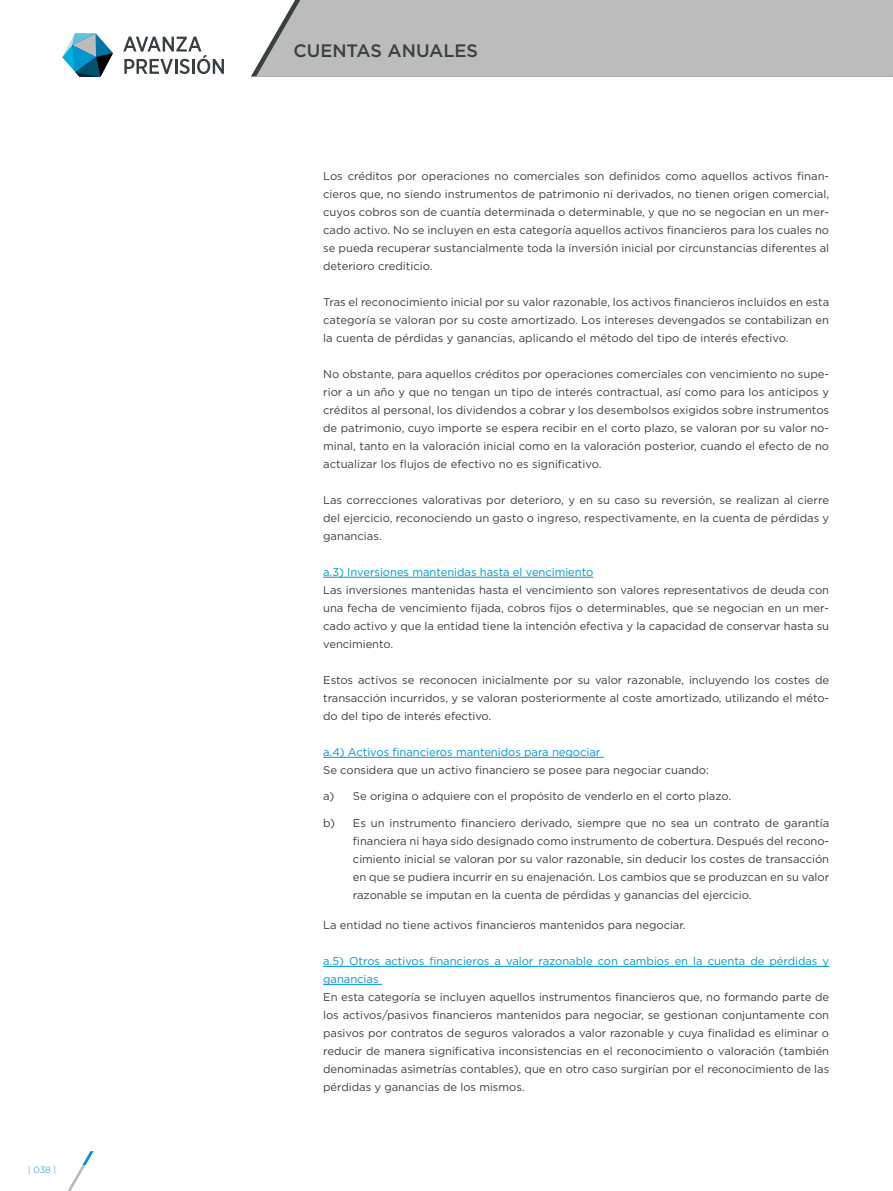
<style>
.page{position:relative;width:893px;height:1191px;background:#fff}
.page>*{position:absolute;margin:0;border:0;box-sizing:border-box;transform-origin:0 0}
.t1{font:500 18px "Gotham";color:#384044}
.t2{font:11.25px/18px "Gotham";letter-spacing:-.005em;color:#384044;text-align:justify}
.t3{font:11.25px/18px "Gotham";letter-spacing:-.005em;color:#0097cf}
.t4{font:300 9px "Gotham";color:#0097cf}
</style>
<div class="page">
<div style="left:256px;top:0;width:637px;height:77px;background:#bcbcbc"></div>
<svg style="left:123px;top:37px;width:101px;height:37px"></svg>
<svg style="left:62px;top:33px;width:51px;height:44px"></svg>
<svg style="left:67px;top:1151px;width:27px;height:40px"></svg>
<hr style="left:323px;top:577px;width:270px;height:1px;background:#0097cf">
<hr style="left:323px;top:757px;width:281px;height:1px;background:#0097cf">
<hr style="left:323px;top:966px;width:506px;height:1px;background:#0097cf">
<hr style="left:323px;top:984px;width:59px;height:1px;background:#0097cf">
<p class="t4" style="left:28px;top:1164px;width:30px">| 038 |</p>
<h1 class="t1" style="left:293px;top:39px;width:186px">CUENTAS ANUALES</h1>
<p class="t2" style="left:323px;top:166px;width:508px">Los créditos por operaciones no comerciales son definidos como aquellos activos finan&shy;cieros que, no siendo instrumentos de patrimonio ni derivados, no tienen origen comercial, cuyos cobros son de cuantía determinada o determinable, y que no se negocian en un mer&shy;cado activo. No se incluyen en esta categoría aquellos activos financieros para los cuales no se pueda recuperar sustancialmente toda la inversión inicial por circunstancias diferentes al deterioro crediticio.</p>
<p class="t2" style="left:323px;top:292px;width:508px">Tras el reconocimiento inicial por su valor razonable, los activos financieros incluidos en esta categoría se valoran por su coste amortizado. Los intereses devengados se contabilizan en la cuenta de pérdidas y ganancias, aplicando el método del tipo de interés efectivo.</p>
<p class="t2" style="left:323px;top:364px;width:508px">No obstante, para aquellos créditos por operaciones comerciales con vencimiento no supe&shy;rior a un año y que no tengan un tipo de interés contractual, así como para los anticipos y créditos al personal, los dividendos a cobrar y los desembolsos exigidos sobre instrumentos de patrimonio, cuyo importe se espera recibir en el corto plazo, se valoran por su valor no&shy;minal, tanto en la valoración inicial como en la valoración posterior, cuando el efecto de no actualizar los flujos de efectivo no es significativo.</p>
<p class="t2" style="left:323px;top:490px;width:508px">Las correcciones valorativas por deterioro, y en su caso su reversión, se realizan al cierre del ejercicio, reconociendo un gasto o ingreso, respectivamente, en la cuenta de pérdidas y ganancias.</p>
<p class="t3" style="left:323px;top:562px;width:272px">a.3) Inversiones mantenidas hasta el vencimiento</p>
<p class="t2" style="left:323px;top:580px;width:508px">Las inversiones mantenidas hasta el vencimiento son valores representativos de deuda con una fecha de vencimiento fijada, cobros fijos o determinables, que se negocian en un mer&shy;cado activo y que la entidad tiene la intención efectiva y la capacidad de conservar hasta su vencimiento.</p>
<p class="t2" style="left:323px;top:670px;width:507px">Estos activos se reconocen inicialmente por su valor razonable, incluyendo los costes de transacción incurridos, y se valoran posteriormente al coste amortizado, utilizando el méto&shy;do del tipo de interés efectivo.</p>
<p class="t3" style="left:323px;top:742px;width:279px">a.4) Activos financieros mantenidos para negociar</p>
<p class="t2" style="left:323px;top:760px;width:387px">Se considera que un activo financiero se posee para negociar cuando:</p>
<p class="t2" style="left:323px;top:787px;width:409px">a) Se origina o adquiere con el propósito de venderlo en el corto plazo.</p>
<p class="t2" style="left:353px;top:813px;width:478px;text-indent:-30px">b) Es un instrumento financiero derivado, siempre que no sea un contrato de garantía financiera ni haya sido designado como instrumento de cobertura. Después del recono&shy;cimiento inicial se valoran por su valor razonable, sin deducir los costes de transacción en que se pudiera incurrir en su enajenación. Los cambios que se produzcan en su valor razonable se imputan en la cuenta de pérdidas y ganancias del ejercicio.</p>
<p class="t2" style="left:323px;top:915px;width:364px">La entidad no tiene activos financieros mantenidos para negociar.</p>
<p class="t3" style="left:323px;top:951px;width:507px">a.5) Otros activos financieros a valor razonable con cambios en la cuenta de pérdidas y ganancias</p>
<p class="t2" style="left:323px;top:987px;width:508px">En esta categoría se incluyen aquellos instrumentos financieros que, no formando parte de los activos/pasivos financieros mantenidos para negociar, se gestionan conjuntamente con pasivos por contratos de seguros valorados a valor razonable y cuya finalidad es eliminar o reducir de manera significativa inconsistencias en el reconocimiento o valoración (también denominadas asimetrías contables), que en otro caso surgirían por el reconocimiento de las pérdidas y ganancias de los mismos.</p>
</div>
